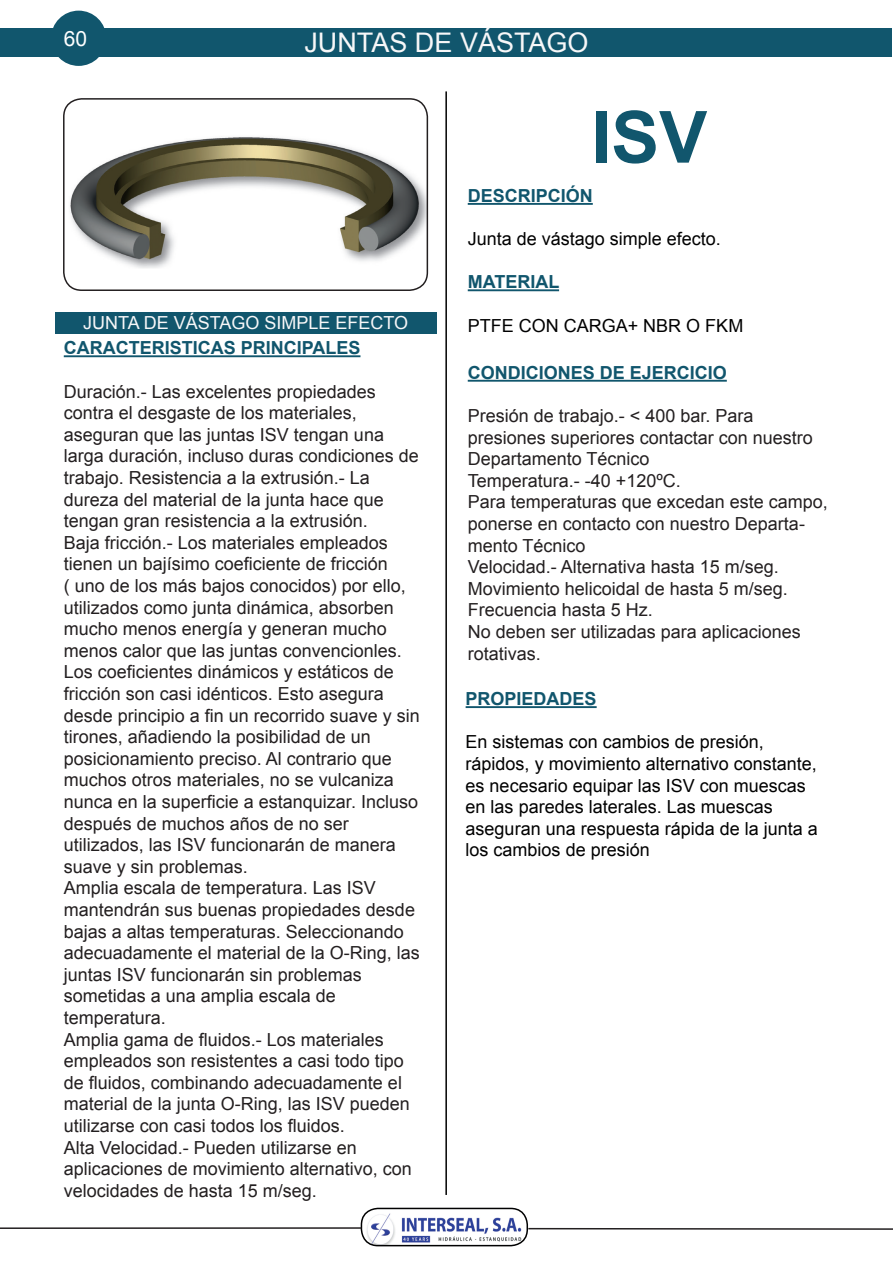
<style>
.page{position:relative;width:893px;height:1263px;background:#fff}
.page>*{position:absolute;margin:0;border:0;box-sizing:border-box;transform-origin:0 0}
.t1{font:700 72px "Arial";color:#11566d}
.t2{font:27px "Arial";color:#f7f7f8}
.t3{font:21px "Arial";color:#fff}
.t4{font:18px/21.6px "Arial";color:#231f20}
.t5{font:18px/21.6px "Arial";color:#000001}
.t6{font:700 18px "Arial";color:#11566d}
.t7{font:18px "Arial";color:#f7f7f8}
</style>
<div class="page">
<img style="left:70px;top:137px;width:355px;height:131px">
<div style="left:63px;top:98px;width:365px;height:193px;border:2px solid #231f20;border-radius:18px"></div>
<div style="left:55px;top:312px;width:382px;height:21px;background:#11566d"></div>
<hr style="left:468px;top:203px;width:125px;height:2px;background:#11566d">
<hr style="left:468px;top:289px;width:91px;height:2px;background:#11566d">
<hr style="left:64px;top:355px;width:296px;height:2px;background:#11566d">
<hr style="left:468px;top:380px;width:259px;height:2px;background:#11566d">
<hr style="left:466px;top:706px;width:131px;height:2px;background:#11566d">
<div style="left:1px;top:28px;width:891px;height:29px;background:#11566d"></div>
<hr style="left:445px;top:91px;width:2px;height:1104px;background:#000001">
<div style="left:51px;top:11px;width:55px;height:55px;background:#11566d;border-radius:50%"></div>
<img style="left:362px;top:1210px;width:165px;height:35px">
<div style="left:361px;top:1208px;width:167px;height:38px;border:2px solid #000001;border-radius:16px"></div>
<hr style="left:0;top:1227px;width:361px;height:2px;background:#231f20">
<hr style="left:528px;top:1228px;width:365px;height:2px;background:#231f20">
<p class="t3" style="left:64px;top:25px;width:25px">60</p>
<h2 class="t2" style="left:304px;top:25px;width:286px">JUNTAS DE VÁSTAGO</h2>
<h1 class="t1" style="left:591px;top:89px;width:118px">ISV</h1>
<p class="t7" style="left:83px;top:311px;width:327px">JUNTA DE VÁSTAGO SIMPLE EFECTO</p>
<p class="t6" style="left:64px;top:336px;width:298px">CARACTERISTICAS PRINCIPALES</p>
<p class="t4" style="left:64px;top:381px;width:358px">Duración.- Las excelentes propiedades contra el desgaste de los materiales, aseguran que las juntas ISV tengan una larga duración, incluso duras condiciones de trabajo. Resistencia a la extrusión.- La dureza del material de la junta hace que tengan gran resistencia a la extrusión.<br>Baja fricción.- Los materiales empleados tienen un bajísimo coeficiente de fricción<br>( uno de los más bajos conocidos) por ello, utilizados como junta dinámica, absorben mucho menos energía y generan mucho menos calor que las juntas convencionles.<br>Los coeficientes dinámicos y estáticos de fricción son casi idénticos. Esto asegura desde principio a fin un recorrido suave y sin tirones, añadiendo la posibilidad de un posicionamiento preciso. Al contrario que muchos otros materiales, no se vulcaniza nunca en la superficie a estanquizar. Incluso después de muchos años de no ser utilizados, las ISV funcionarán de manera suave y sin problemas.<br>Amplia escala de temperatura. Las ISV mantendrán sus buenas propiedades desde bajas a altas temperaturas. Seleccionando adecuadamente el material de la O-Ring, las juntas ISV funcionarán sin problemas sometidas a una amplia escala de temperatura.<br>Amplia gama de fluidos.- Los materiales empleados son resistentes a casi todo tipo de fluidos, combinando adecuadamente el material de la junta O-Ring, las ISV pueden utilizarse con casi todos los fluidos.<br>Alta Velocidad.- Pueden utilizarse en aplicaciones de movimiento alternativo, con velocidades de hasta 15 m/seg.</p>
<p class="t6" style="left:468px;top:184px;width:127px">DESCRIPCIÓN</p>
<p class="t5" style="left:468px;top:228px;width:255px">Junta de vástago simple efecto.</p>
<p class="t6" style="left:468px;top:270px;width:93px">MATERIAL</p>
<p class="t5" style="left:468px;top:315px;width:277px">PTFE CON CARGA+ NBR O FKM</p>
<p class="t6" style="left:468px;top:360px;width:261px">CONDICIONES DE EJERCICIO</p>
<p class="t4" style="left:468px;top:405px;width:362px">Presión de trabajo.- &lt; 400 bar. Para presiones superiores contactar con nuestro<br>Departamento Técnico<br>Temperatura.- -40 +120ºC.<br>Para temperaturas que excedan este campo, ponerse en contacto con nuestro Departa&shy;mento Técnico<br>Velocidad.- Alternativa hasta 15 m/seg.<br>Movimiento helicoidal de hasta 5 m/seg.<br>Frecuencia hasta 5 Hz.<br>No deben ser utilizadas para aplicaciones rotativas.</p>
<p class="t6" style="left:466px;top:687px;width:133px">PROPIEDADES</p>
<p class="t5" style="left:466px;top:731px;width:354px">En sistemas con cambios de presión, rápidos, y movimiento alternativo constante, es necesario equipar las ISV con muescas en las paredes laterales. Las muescas aseguran una respuesta rápida de la junta a los cambios de presión</p>
</div>
